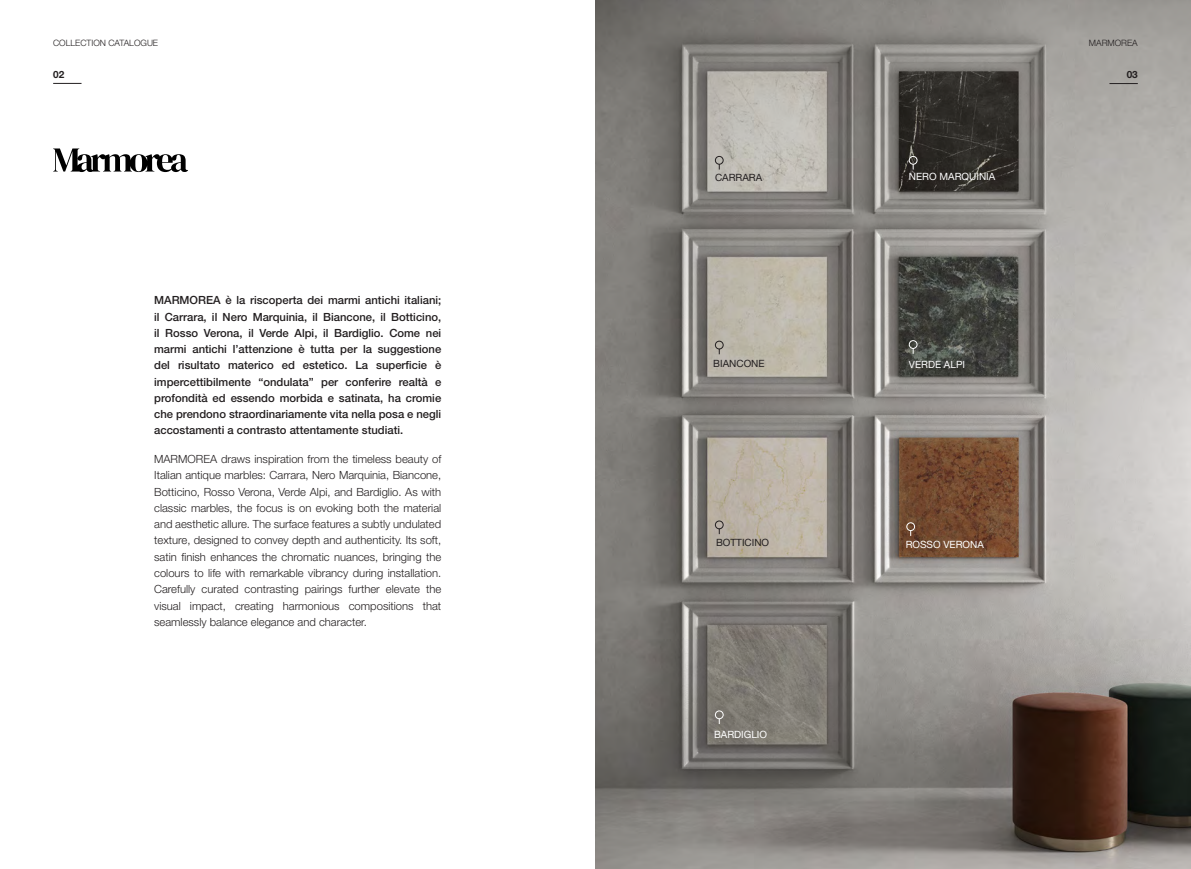
<style>
.page{position:relative;width:1191px;height:869px;background:#fff}
.page>*{position:absolute;margin:0;border:0;box-sizing:border-box;transform-origin:0 0}
.testi_ingl{font:300 11.25px/16.2px "Helvetica Neue LT Std";color:#231f20;text-align:justify}
.testi_ita{font:500 11.25px/16.2px "Helvetica Neue LT Std";color:#231f20;text-align:justify}
.t1{font:10px "Helvetica Neue LT Std";color:#fff}
.t2{font:10px "Helvetica Neue LT Std";color:#231f20}
.t3{font:700 10px "Helvetica Neue LT Std";color:#231f20}
.t4{font:300 8.75px "Helvetica Neue LT Std";color:#231f20}
</style>
<div class="page">
<img style="left:595px;top:0;width:596px;height:868px">
<div style="left:715px;top:156px;width:8px;height:8px;border:1px solid #231f20;border-radius:50%"></div>
<div style="left:715px;top:341px;width:8px;height:8px;border:1px solid #231f20;border-radius:50%"></div>
<div style="left:715px;top:520px;width:8px;height:9px;border:1px solid #231f20;border-radius:50%"></div>
<div style="left:715px;top:710px;width:8px;height:8px;border:1px solid #fff;border-radius:50%"></div>
<div style="left:906px;top:522px;width:9px;height:8px;border:1px solid #fff;border-radius:50%"></div>
<div style="left:909px;top:340px;width:8px;height:8px;border:1px solid #fff;border-radius:50%"></div>
<div style="left:909px;top:156px;width:8px;height:8px;border:1px solid #fff;border-radius:50%"></div>
<svg style="left:53px;top:148px;width:135px;height:24px"></svg>
<svg style="left:53px;top:83px;width:28px;height:1px"></svg>
<svg style="left:1109px;top:83px;width:28px;height:1px"></svg>
<p class="t4" style="left:53px;top:38px;width:106px">COLLECTION CATALOGUE</p>
<p class="t4" style="left:1088px;top:38px;width:50px">MARMOREA</p>
<p class="t3" style="left:53px;top:68px;width:13px">02</p>
<p class="t3" style="left:1126px;top:68px;width:13px">03</p>
<p class="testi_ita" style="left:154px;top:292px;width:289px">MARMOREA è la riscoperta dei marmi antichi italiani; il Carrara, il Nero Marquinia, il Biancone, il Botticino, il Rosso Verona, il Verde Alpi, il Bardiglio. Come nei marmi antichi l’attenzione è tutta per la suggestione del risultato materico ed estetico. La superficie è impercettibilmente “ondulata” per conferire realtà e profondità ed essendo morbida e satinata, ha cromie che prendono straordinariamente vita nella posa e negli accostamenti a contrasto attentamente studiati.</p>
<p class="testi_ingl" style="left:154px;top:450px;width:289px">MARMOREA draws inspiration from the timeless beauty of Italian antique marbles: Carrara, Nero Marquinia, Biancone, Botticino, Rosso Verona, Verde Alpi, and Bardiglio. As with classic marbles, the focus is on evoking both the material and aesthetic allure. The surface features a subtly undulated texture, designed to convey depth and authenticity. Its soft, satin finish enhances the chromatic nuances, bringing the colours to life with remarkable vibrancy during installation.<br>Carefully curated contrasting pairings further elevate the visual impact, creating harmonious compositions that seamlessly balance elegance and character.</p>
<p class="t2" style="left:715px;top:171px;width:49px">CARRARA</p>
<p class="t1" style="left:909px;top:171px;width:88px">NERO MARQUINIA</p>
<p class="t2" style="left:713px;top:357px;width:53px">BIANCONE</p>
<p class="t1" style="left:909px;top:358px;width:58px">VERDE ALPI</p>
<p class="t2" style="left:716px;top:536px;width:55px">BOTTICINO</p>
<p class="t1" style="left:905px;top:537px;width:80px">ROSSO VERONA</p>
<p class="t1" style="left:714px;top:727px;width:55px">BARDIGLIO</p>
</div>
